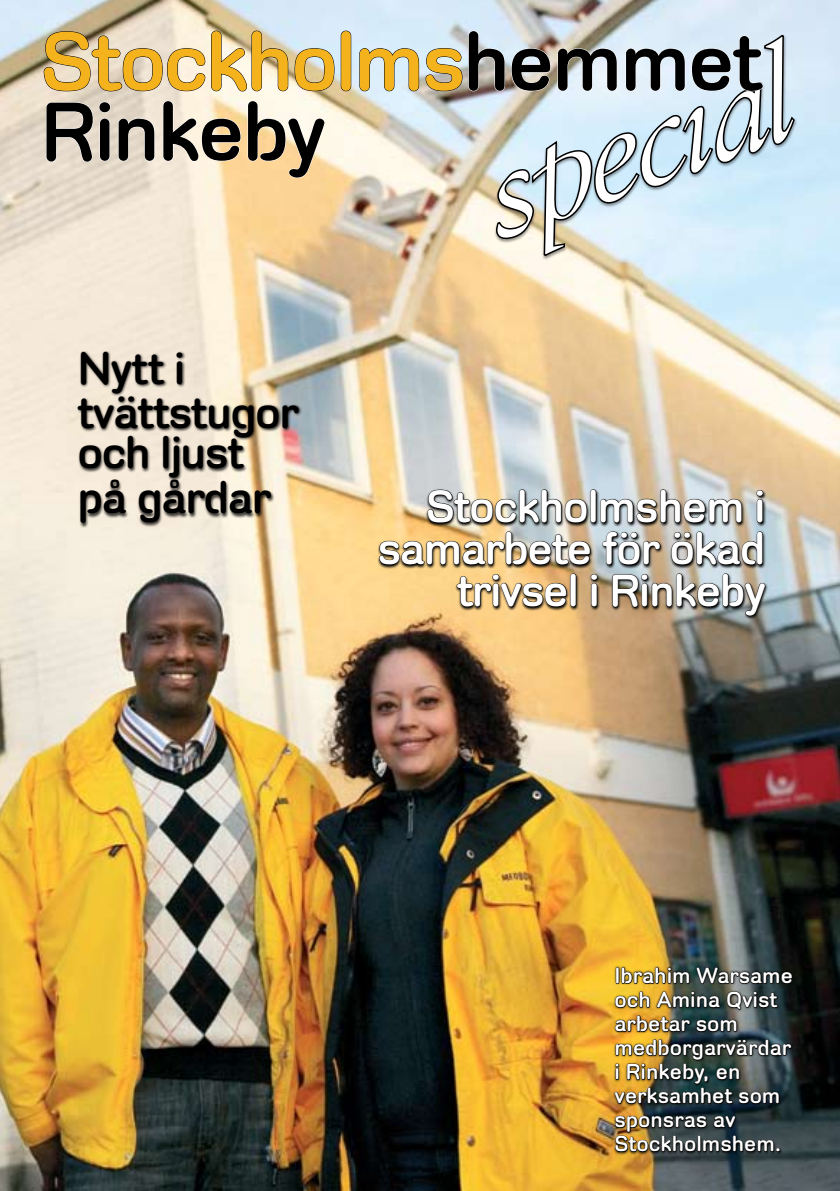
<style>
.page{position:relative;width:840px;height:1191px;background:#fff}
.page>*{position:absolute;margin:0;border:0;box-sizing:border-box;transform-origin:0 0}
.t1{font:700 84px/70px "Stockholm Runt";color:#000}
.t2{font:700 46px/42px "Stockholm Runt";color:#fff;text-align:right}
.t3{font:700 46px/44px "Stockholm Runt";color:#000}
.t4{font:700 22px/24px "Stockholm Runt";letter-spacing:.03em;color:#fff}
.s1{color:#f4b21d}
</style>
<div class="page">
<img style="left:0;top:0;width:839px;height:1191px">
<div style="left:76px;top:351px;width:288px;height:213px;background:#000;opacity:.75"></div>
<img style="left:377px;top:489px;width:462px;height:164px">
<svg style="left:427px;top:489px;width:69px;height:35px;background:#726a5b"></svg>
<svg style="left:378px;top:531px;width:118px;height:34px;background:#876f46"></svg>
<svg style="left:456px;top:576px;width:36px;height:31px"></svg>
<div style="left:492px;top:574px;width:7px;height:6px;border:1px solid #000;border-radius:50%"></div>
<div style="left:492px;top:583px;width:6px;height:24px;border:1px solid #000;border-radius:3px"></div>
<svg style="left:612px;top:965px;width:225px;height:213px;background:#323530"></svg>
<img style="left:614px;top:1048px;width:177px;height:56px">
<svg style="left:614px;top:1115px;width:165px;height:37px;background:#303129"></svg>
<div style="left:493px;top:34px;width:346px;height:248px;background:#d2eafa"></div>
<img style="left:496px;top:34px;width:299px;height:1014px">
<svg style="left:43px;top:30px;width:245px;height:63px;background:#d1c6b3"></svg>
<svg style="left:294px;top:48px;width:41px;height:44px;background:#bfbaa6"></svg>
<div style="left:340px;top:31px;width:11px;height:60px;border:1px solid #000;border-radius:5px"></div>
<svg style="left:359px;top:48px;width:60px;height:44px;background:#c0d0da"></svg>
<img style="left:425px;top:30px;width:192px;height:62px">
<svg style="left:624px;top:35px;width:139px;height:57px"></svg>
<svg style="left:45px;top:101px;width:66px;height:62px;background:#e6dbcd"></svg>
<svg style="left:118px;top:118px;width:37px;height:44px;background:#eadfd1"></svg>
<svg style="left:162px;top:100px;width:79px;height:63px;background:#f9e9cd"></svg>
<svg style="left:247px;top:100px;width:78px;height:78px;background:#fce7c4"></svg>
<h1 class="t1" style="left:42px;top:26px;width:721px"><span class="s1">Stockholms</span>hemmet<br>Rinkeby</h1>
<h2 class="t3" style="left:78px;top:346px;width:221px">Nytt i tvättstugor</h2>
<h2 class="t3" style="left:78px;top:429px;width:194px;line-height:45px">och ljust på gårdar</h2>
<h2 class="t2" style="left:378px;top:485px;width:388px">Stockholmshem i samarbete för ökad trivsel i Rinkeby</h2>
<p class="t4" style="left:614px;top:963px;width:179px">Ibrahim Warsame och Amina Qvist arbetar som medborgarvärdar i Rinkeby, en verksamhet som sponsras av<br>Stockholmshem.</p>
</div>
